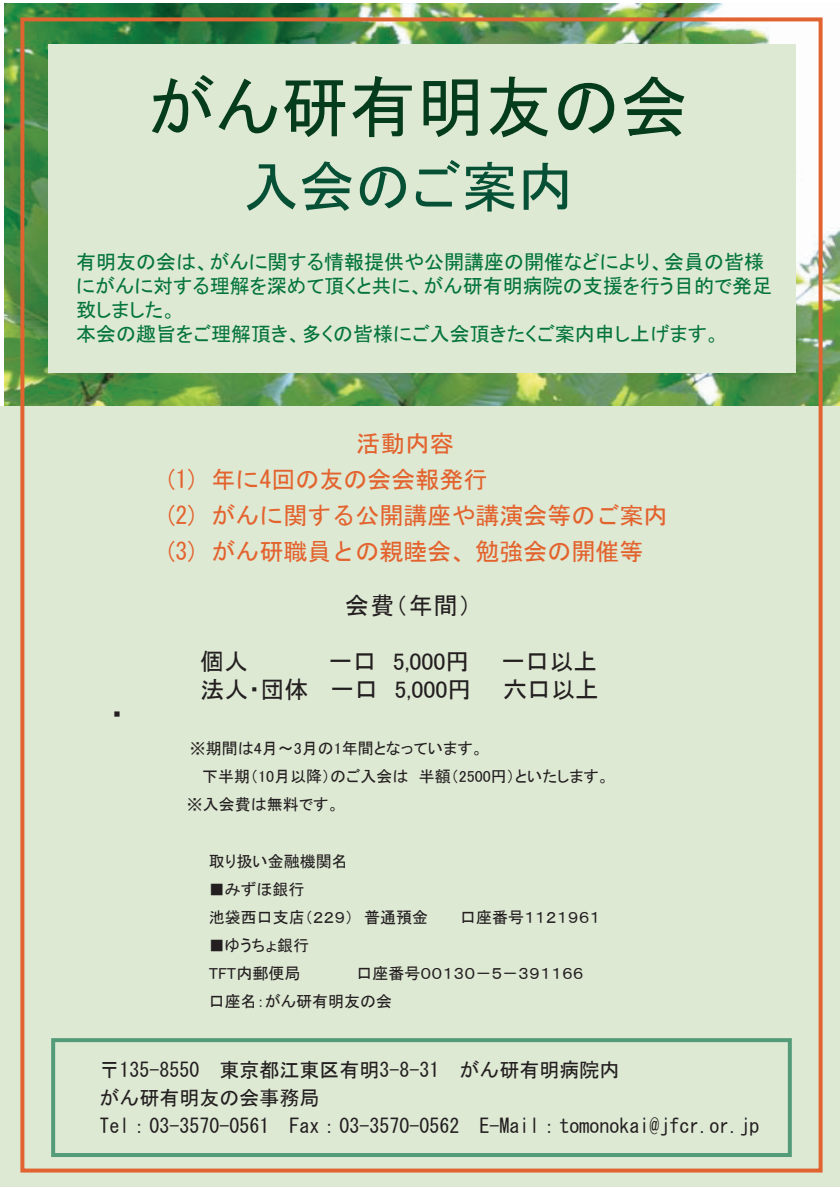
<style>
.page{position:relative;width:840px;height:1188px;background:#fff}
.page>*{position:absolute;margin:0;border:0;box-sizing:border-box;transform-origin:0 0}
.t1{font:68px "MS P Gothic";color:#053c1c}
.t2{font:56px "MS P Gothic";color:#065136}
.t3{font:24px/36px "MS Gothic";color:#e3632e}
.t4{font:24px "MS P Gothic";color:#231f20}
.t5{font:20px/24px "MS P Gothic";color:#04743d}
.t6{font:20px/28px "MS Gothic";color:#231f20}
.t7{font:16px/28px "MS P Gothic";color:#231f20}
</style>
<div class="page">
<img style="left:5px;top:4px;width:835px;height:402px">
<div style="left:0;top:406px;width:840px;height:781px;background:#dee9d4"></div>
<div style="left:48px;top:45px;width:747px;height:328px;background:#dee9d4"></div>
<div style="left:20px;top:17px;width:803px;height:1156px;border:4px solid #e06330"></div>
<div style="left:51px;top:1038px;width:741px;height:119px;border:4px solid #549b79"></div>
<h1 class="t1" style="left:147px;top:73px;width:543px">がん研有明友の会</h1>
<h2 class="t2" style="left:243px;top:158px;width:332px">入会のご案内</h2>
<p class="t5" style="left:76px;top:250px;width:697px">有明友の会は、がんに関する情報提供や公開講座の開催などにより、会員の皆様にがんに対する理解を深めて頂くと共に、がん研有明病院の支援を行う目的で発足致しました。<br>本会の趣旨をご理解頂き、多くの皆様にご入会頂きたくご案内申し上げます。</p>
<h3 class="t3" style="left:164px;top:425px;width:506px;text-indent:193px">活動内容<br>(1) 年に4回の友の会会報発行<br>(2) がんに関する公開講座や講演会等のご案内(3) がん研職員との親睦会、勉強会の開催等</h3>
<h3 class="t4" style="left:345px;top:594px;width:128px">会費（年間）</h3>
<h3 class="t4" style="left:200px;top:650px;width:50px">個人</h3>
<h3 class="t4" style="left:329px;top:650px;width:142px">一口 5,000円</h3>
<h3 class="t4" style="left:501px;top:650px;width:97px">一口以上</h3>
<h3 class="t4" style="left:201px;top:678px;width:272px">法人・団体 一口 5,000円</h3>
<h3 class="t4" style="left:503px;top:678px;width:97px">六口以上</h3>
<p class="t7" style="left:190px;top:735px;width:295px">※期間は4月～3月の1年間となっています。</p>
<p class="t7" style="left:202px;top:763px;width:409px">下半期（10月以降）のご入会は 半額（2500円）といたします。</p>
<p class="t7" style="left:187px;top:791px;width:154px">※入会費は無料です。</p>
<p class="t7" style="left:209px;top:847px;width:141px">取り扱い金融機関名</p>
<p class="t7" style="left:209px;top:875px;width:221px">■みずほ銀行<br>池袋西口支店（２２９） 普通預金</p>
<p class="t7" style="left:460px;top:903px;width:142px">口座番号１１２１９６１</p>
<p class="t7" style="left:209px;top:931px;width:102px">■ゆうちょ銀行<br>TFT内郵便局</p>
<p class="t7" style="left:209px;top:959px;width:377px;text-indent:148px">口座番号００１３０－５－３９１１６６口座名：がん研有明友の会</p>
<p class="t6" style="left:99px;top:1056px;width:661px">〒135-8550 東京都江東区有明3-8-31 がん研有明病院内<br>がん研有明友の会事務局<br>Tel：03-3570-0561 Fax：03-3570-0562 E-Mail：tomonokai@jfcr.or.jp</p>
</div>
